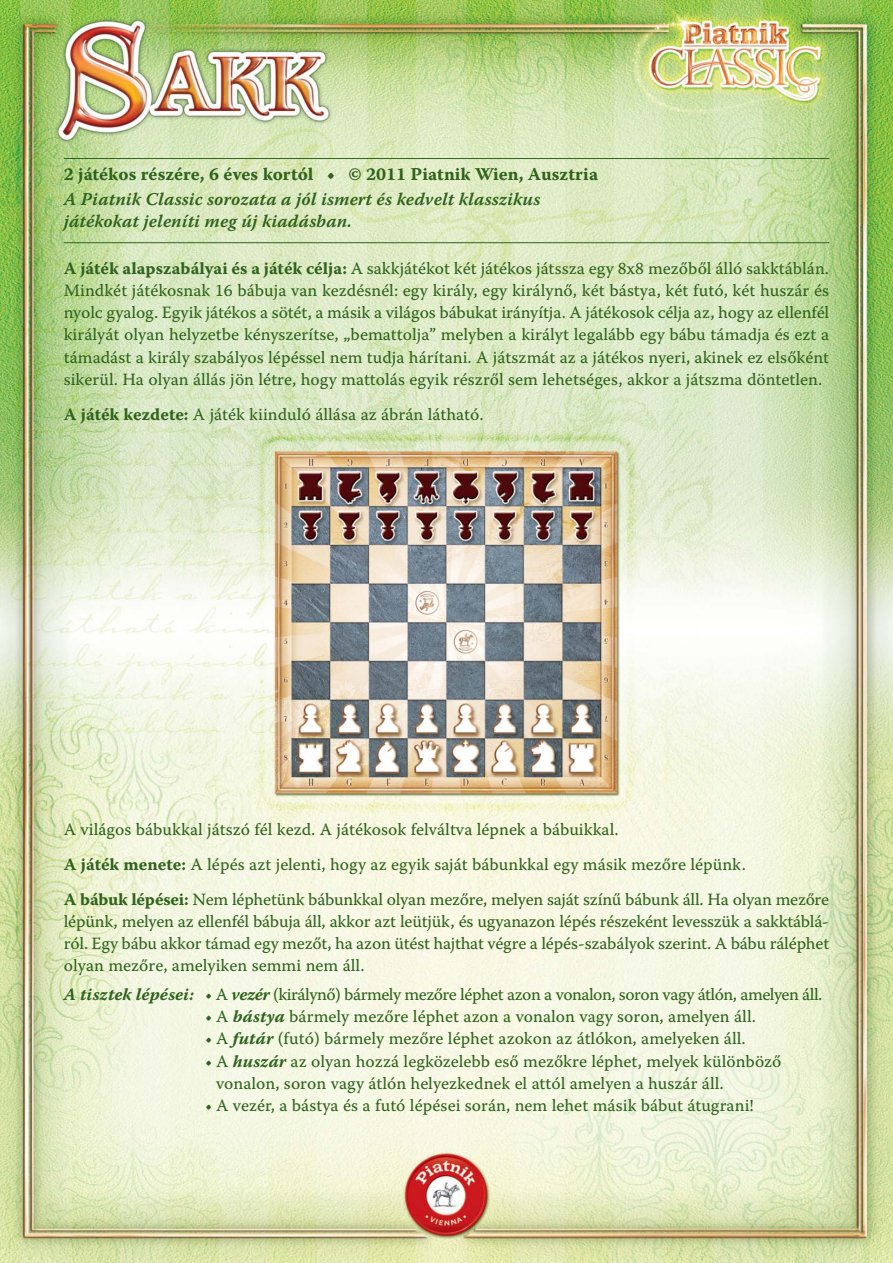
<style>
.page{position:relative;width:893px;height:1263px;background:#fff}
.page>*{position:absolute;margin:0;border:0;box-sizing:border-box;transform-origin:0 0}
.t1{font:18px/21.6px "Warnock Pro Semibold It Capt";color:#2f631c}
.t2{font:18px "Warnock Pro Bold Capt";color:#2f631c}
.t3{font:17.25px/22.2px "Warnock Pro Capt";color:#2f631c;text-align:justify}
.t4{font:17.25px "Warnock Pro Capt";letter-spacing:-.03em;color:#2f631c}
.s1{font-family:"Warnock Pro Bold Capt"}
.s2{font-family:"Warnock Pro Bold It Capt"}
</style>
<div class="page">
<img style="left:0;top:0;width:893px;height:1263px">
<hr style="left:64px;top:242px;width:765px;height:1px;background:#2f631c">
<hr style="left:64px;top:158px;width:765px;height:1px;background:#2f631c">
<p class="t2" style="left:64px;top:163px;width:536px">2 játékos részére, 6 éves kortól • © 2011 Piatnik Wien, Ausztria</p>
<p class="t1" style="left:64px;top:190px;width:478px">A Piatnik Classic sorozata a jól ismert és kedvelt klasszikus játékokat jeleníti meg új kiadásban.</p>
<p class="t3" style="left:64px;top:259px;width:767px"><span class="s1">A játék alapszabályai és a játék célja:</span> A sakkjátékot két játékos játssza egy 8x8 mezőből álló sakktáblán.<br>Mindkét játékosnak 16 bábuja van kezdésnél: egy király, egy királynő, két bástya, két futó, két huszár és nyolc gyalog. Egyik játékos a sötét, a másik a világos bábukat irányítja. A játékosok célja az, hogy az ellenfél királyát olyan helyzetbe kényszerítse, „bemattolja” melyben a királyt legalább egy bábu támadja és ezt a támadást a király szabályos lépéssel nem tudja hárítani. A játszmát az a játékos nyeri, akinek ez elsőként sikerül. Ha olyan állás jön létre, hogy mattolás egyik részről sem lehetséges, akkor a játszma döntetlen.</p>
<p class="t3" style="left:64px;top:405px;width:421px"><span class="s1">A játék kezdete:</span> A játék kiinduló állása az ábrán látható.</p>
<p class="t3" style="left:64px;top:813px;width:767px;line-height:35px;text-align:left">A világos bábukkal játszó fél kezd. A játékosok felváltva lépnek a bábuikkal.<br><span class="s1">A játék menete:</span> A lépés azt jelenti, hogy az egyik saját bábunkkal egy másik mezőre lépünk.<br><span class="s1">A bábuk lépései:</span> Nem léphetünk bábunkkal olyan mezőre, melyen saját színű bábunk áll. Ha olyan mező re</p>
<p class="t3" style="left:64px;top:912px;width:767px">lépünk, melyen az ellenfél bábuja áll, akkor azt leütjük, és ugyanazon lépés részeként levesszük a sakktáb lá - ról. Egy bábu akkor támad egy mezőt, ha azon ütést hajthat végre a lépés-szabályok szerint. A bábu ráléphet olyan mezőre, amelyiken semmi nem áll.</p>
<p class="t4" style="left:64px;top:988px;width:760px"><span class="s2">A tisztek lépései:</span> • A <span class="s2">vezér</span> (királynő) bármely mezőre léphet azon a vonalon, soron vagy átlón, amelyen áll.</p>
<p class="t3" style="left:205px;top:1007px;width:552px">• A <span class="s2">bástya</span> bármely mezőre léphet azon a vonalon vagy soron, amelyen áll.</p>
<p class="t3" style="left:205px;top:1029px;width:542px">• A <span class="s2">futár</span> (futó) bármely mezőre léphet azokon az átlókon, amelyeken áll.</p>
<p class="t3" style="left:216px;top:1051px;width:567px;text-indent:-11px">• A <span class="s2">huszár</span> az olyan hozzá legközelebb eső mezőkre léphet, melyek különböző vonalon, soron vagy átlón helyezkednek el attól amelyen a huszár áll.</p>
<p class="t3" style="left:205px;top:1096px;width:550px">• A vezér, a bástya és a futó lépései során, nem lehet másik bábut átugrani!</p>
</div>
